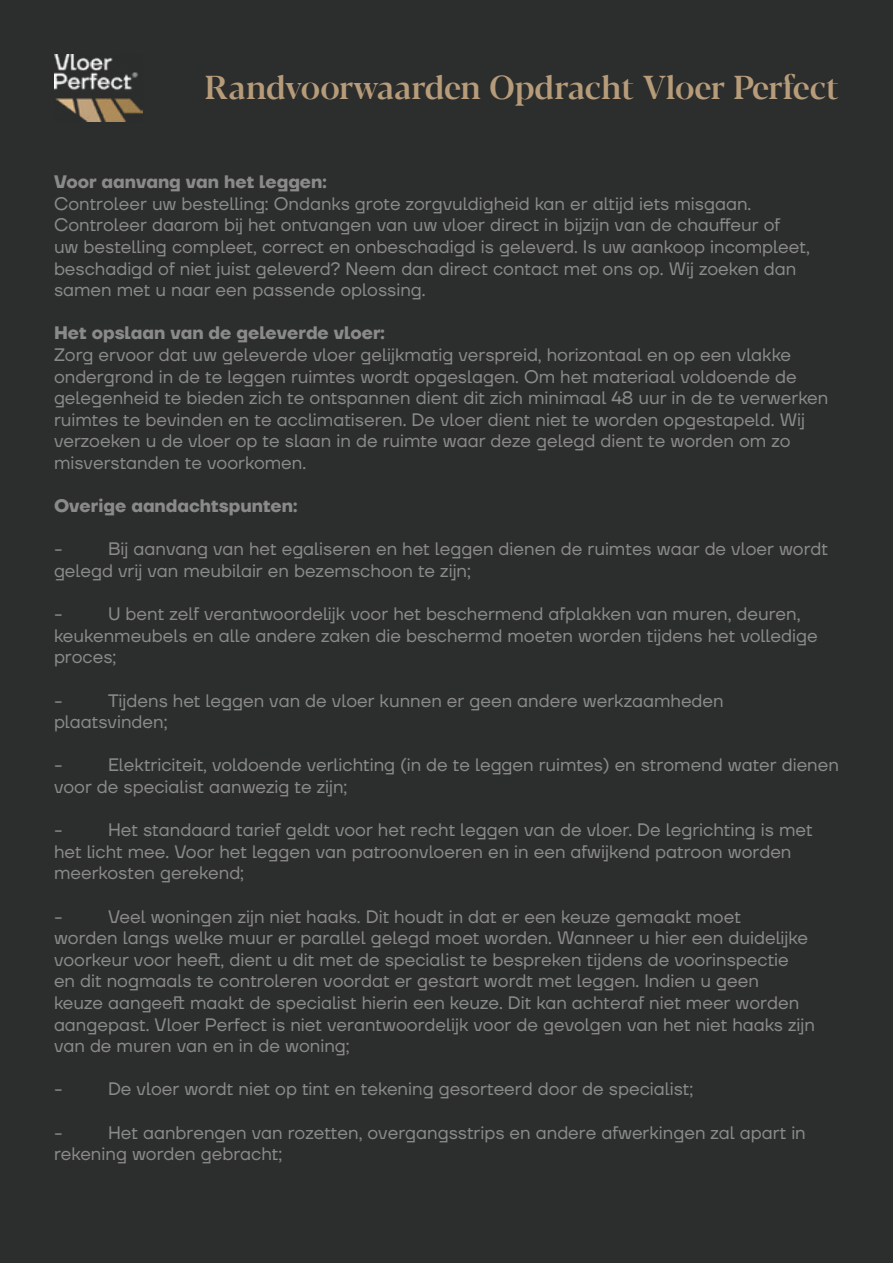
<style>
.page{position:relative;width:893px;height:1263px;background:#2c2d2d}
.page>*{position:absolute;margin:0;border:0;box-sizing:border-box;transform-origin:0 0}
.t1{font:500 33px "Blacker Display";letter-spacing:-.01em;color:#b79c7a}
.t2{font:18px/21.6px "TT Firs Neue Trl";color:#8a8a8b}
.t3{font:700 18px "TT Firs Neue Trl";color:#8a8a8b}
</style>
<div class="page">
<img style="left:54px;top:54px;width:88px;height:67px">
<h1 class="t1" style="left:205px;top:67px;width:635px">Randvoorwaarden Opdracht Vloer Perfect</h1>
<p class="t3" style="left:54px;top:169px;width:274px">Voor aanvang van het leggen:</p>
<p class="t2" style="left:54px;top:192px;width:757px">Controleer uw bestelling: Ondanks grote zorgvuldigheid kan er altijd iets misgaan.<br>Controleer daarom bij het ontvangen van uw vloer direct in bijzijn van de chauffeur of<br>uw bestelling compleet, correct en onbeschadigd is geleverd. Is uw aankoop incompleet, beschadigd of niet juist geleverd? Neem dan direct contact met ons op. Wij zoeken dan samen met u naar een passende oplossing.</p>
<p class="t3" style="left:54px;top:321px;width:333px">Het opslaan van de geleverde vloer:</p>
<p class="t2" style="left:54px;top:344px;width:776px">Zorg ervoor dat uw geleverde vloer gelijkmatig verspreid, horizontaal en op een vlakke ondergrond in de te leggen ruimtes wordt opgeslagen. Om het materiaal voldoende de gelegenheid te bieden zich te ontspannen dient dit zich minimaal 48 uur in de te verwerken ruimtes te bevinden en te acclimatiseren. De vloer dient niet te worden opgestapeld. Wij verzoeken u de vloer op te slaan in de ruimte waar deze gelegd dient te worden om zo misverstanden te voorkomen.</p>
<p class="t3" style="left:54px;top:493px;width:245px">Overige aandachtspunten:</p>
<p class="t2" style="left:54px;top:538px;width:10px">-</p>
<p class="t2" style="left:54px;top:538px;width:776px;text-indent:54px">Bij aanvang van het egaliseren en het leggen dienen de ruimtes waar de vloer wordt gelegd vrij van meubilair en bezemschoon te zijn;</p>
<p class="t2" style="left:54px;top:603px;width:10px">-</p>
<p class="t2" style="left:54px;top:603px;width:765px;text-indent:54px">U bent zelf verantwoordelijk voor het beschermend afplakken van muren, deuren, keukenmeubels en alle andere zaken die beschermd moeten worden tijdens het volledige proces;</p>
<p class="t2" style="left:54px;top:689px;width:10px">-</p>
<p class="t2" style="left:54px;top:689px;width:671px;text-indent:54px">Tijdens het leggen van de vloer kunnen er geen andere werkzaamheden plaatsvinden;</p>
<p class="t2" style="left:54px;top:754px;width:10px">-</p>
<p class="t2" style="left:54px;top:754px;width:786px;text-indent:54px">Elektriciteit, voldoende verlichting (in de te leggen ruimtes) en stromend water dienen voor de specialist aanwezig te zijn;</p>
<p class="t2" style="left:54px;top:819px;width:10px">-</p>
<p class="t2" style="left:54px;top:819px;width:760px;text-indent:54px">Het standaard tarief geldt voor het recht leggen van de vloer. De legrichting is met het licht mee. Voor het leggen van patroonvloeren en in een afwijkend patroon worden meerkosten gerekend;</p>
<p class="t2" style="left:54px;top:905px;width:10px">-</p>
<p class="t2" style="left:54px;top:905px;width:762px;text-indent:54px">Veel woningen zijn niet haaks. Dit houdt in dat er een keuze gemaakt moet<br>worden langs welke muur er parallel gelegd moet worden. Wanneer u hier een duidelijke voorkeur voor heeft, dient u dit met de specialist te bespreken tijdens de voorinspectie<br>en dit nogmaals te controleren voordat er gestart wordt met leggen. Indien u geen<br>keuze aangeeft maakt de specialist hierin een keuze. Dit kan achteraf niet meer worden aangepast. Vloer Perfect is niet verantwoordelijk voor de gevolgen van het niet haaks zijn van de muren van en in de woning;</p>
<p class="t2" style="left:54px;top:1078px;width:10px">-</p>
<p class="t2" style="left:108px;top:1078px;width:587px">De vloer wordt niet op tint en tekening gesorteerd door de specialist;</p>
<p class="t2" style="left:54px;top:1121px;width:10px">-</p>
<p class="t2" style="left:54px;top:1121px;width:753px;text-indent:54px">Het aanbrengen van rozetten, overgangsstrips en andere afwerkingen zal apart in rekening worden gebracht;</p>
</div>
